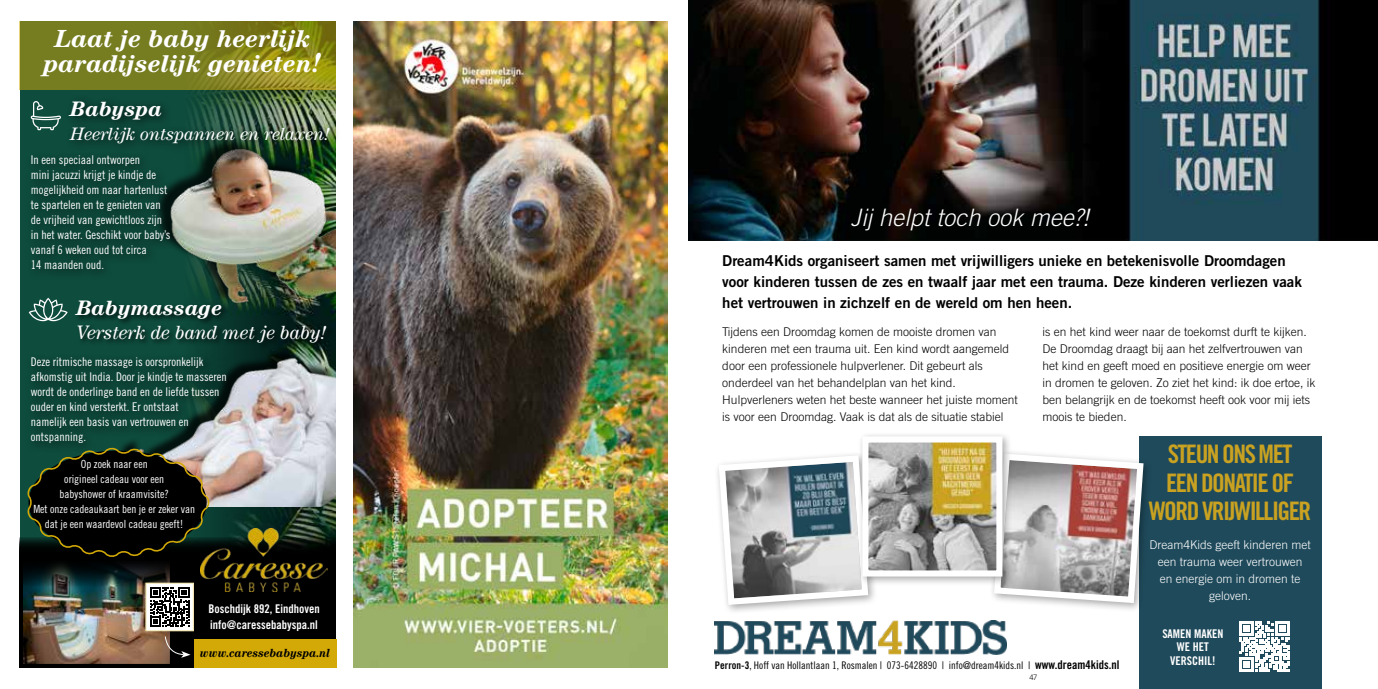
<style>
.page{position:relative;width:1378px;height:689px;background:#fff}
.page>*{position:absolute;margin:0;border:0;box-sizing:border-box;transform-origin:0 0}
.t1{font:25.5px/28.5px "Trade Gothic LT Std Bd Cn 20";letter-spacing:-.06em;color:#c9a221;text-align:center}
.t2{font:italic 700 24.75px/25.7px "Century Std";color:#fff;text-align:center}
.t3{font:italic 300 24px "Trade Gothic LT Std";color:#fff}
.t4{font:italic 700 21px "Century Std";color:#fff}
.t5{font:italic 19.5px "Century Std";color:#fff}
.t6{font:italic 18px "Century Std";color:#fff}
.t7{font:15px/21px "Trade Gothic LT Std Bd 2";color:#000}
.t8{font:300 12px/17px "Trade Gothic LT Std";color:#000}
.t9{font:12px/15px "Trade Gothic LT Std Cn 18";color:#fff}
.t10{font:300 12px/17px "Trade Gothic LT Std";color:#fff;text-align:center}
.t11{font:12px/13.5px "Trade Gothic LT Std Bd Cn 20";color:#fff;text-align:center}
.t12{font:italic 700 12px "Century Std";color:#000;scale:.91 1}
.t13{font:11.25px/15px "Trade Gothic LT Std Cn 18";color:#fff;text-align:center}
.t14{font:10.5px "Trade Gothic LT Std Cn 18";color:#000}
.t15{font:300 7.5px "Trade Gothic LT Std";color:#000}
.s1{font-size:27.6px}
.s2{font-family:"Trade Gothic LT Std Bd Cn 20"}
.s3{font-family:"Trade Gothic LT Std Bd Cn 20";font-size:12px}
</style>
<div class="page">
<div style="left:1138px;top:436px;width:183px;height:253px;background:#1f4a5b"></div>
<img style="left:689px;top:0;width:689px;height:240px">
<div style="left:713px;top:450px;width:165px;height:164px;background:#000;opacity:.35"></div>
<div style="left:989px;top:448px;width:164px;height:165px;background:#000;opacity:.35"></div>
<svg style="left:715px;top:435px;width:431px;height:173px"></svg>
<svg style="left:1239px;top:621px;width:50px;height:50px"></svg>
<img style="left:715px;top:621px;width:291px;height:33px">
<svg style="left:20px;top:89px;width:284px;height:448px;background:#134939"></svg>
<img style="left:209px;top:352px;width:127px;height:154px">
<div style="left:20px;top:537px;width:316px;height:131px;background:#000"></div>
<img style="left:24px;top:564px;width:146px;height:100px">
<img style="left:168px;top:154px;width:168px;height:171px">
<div style="left:64px;top:95px;width:277px;height:59px;background:#000;opacity:.75"></div>
<div style="left:26px;top:150px;width:156px;height:130px;background:#0c4336"></div>
<svg style="left:31px;top:101px;width:30px;height:29px"></svg>
<svg style="left:20px;top:21px;width:316px;height:68px;background:#7d801d"></svg>
<div style="left:74px;top:299px;width:260px;height:51px;background:#000;opacity:.75"></div>
<div style="left:26px;top:352px;width:212px;height:103px;background:#000;opacity:.75"></div>
<svg style="left:29px;top:298px;width:39px;height:23px"></svg>
<svg style="left:27px;top:448px;width:182px;height:109px;background:#14180f"></svg>
<div style="left:146px;top:583px;width:47px;height:48px;background:#fff"></div>
<svg style="left:150px;top:587px;width:40px;height:40px"></svg>
<div style="left:145px;top:583px;width:49px;height:48px;border:1px solid #f0e3ad"></div>
<svg style="left:165px;top:636px;width:26px;height:22px"></svg>
<img style="left:200px;top:528px;width:128px;height:63px">
<div style="left:194px;top:639px;width:142px;height:29px;background:#d3a907"></div>
<img style="left:353px;top:21px;width:315px;height:646px">
<h2 class="t2" style="left:44px;top:25px;width:280px">Laat je baby heerlijk paradijselijk genieten<span class="s1">!</span></h2>
<h3 class="t4" style="left:70px;top:96px;width:94px">Babyspa</h3>
<h3 class="t6" style="left:70px;top:123px;width:261px">Heerlijk ontspannen en relaxen!</h3>
<p class="t9" style="left:31px;top:152px;width:141px">In een speciaal ontworpen<br>mini jacuzzi krijgt je kindje de mogelijkheid om naar hartenlust te spartelen en te genieten van de vrijheid van gewichtloos zijn in het water. Geschikt voor baby’s vanaf 6 weken oud tot circa<br>14 maanden oud.</p>
<h3 class="t4" style="left:76px;top:296px;width:148px">Babymassage</h3>
<h3 class="t5" style="left:76px;top:321px;width:252px">Versterk de band met je baby!</h3>
<p class="t9" style="left:31px;top:354px;width:197px">Deze ritmische massage is oorspronkelijk afkomstig uit India. Door je kindje te masseren wordt de onderlinge band en de liefde tussen ouder en kind versterkt. Er ontstaat<br>namelijk een basis van vertrouwen en ontspanning.</p>
<p class="t13" style="left:33px;top:456px;width:163px">Op zoek naar een<br>origineel cadeau voor een<br>babyshower of kraamvisite?<br>Met onze cadeaukaart ben je er zeker van dat je een waardevol cadeau geeft!</p>
<p class="t11" style="left:208px;top:600px;width:113px;line-height:16.5px;text-align:left">Boschdijk 892, Eindhoven info@caressebabyspa.nl</p>
<p class="t12" style="left:200px;top:646px;width:144px">www.caressebabyspa.nl</p>
<h3 class="t3" style="left:851px;top:203px;width:239px">Jij helpt toch ook mee?!</h3>
<p class="t7" style="left:722px;top:250px;width:581px">Dream4Kids organiseert samen met vrijwilligers unieke en betekenisvolle Droomdagen voor kinderen tussen de zes en twaalf jaar met een trauma. Deze kinderen verliezen vaak het vertrouwen in zichzelf en de wereld om hen heen.</p>
<p class="t8" style="left:722px;top:323px;width:297px">Tijdens een Droomdag komen de mooiste dromen van kinderen met een trauma uit. Een kind wordt aangemeld door een professionele hulpverlener. Dit gebeurt als onderdeel van het behandelplan van het kind.<br>Hulpverleners weten het beste wanneer het juiste moment is voor een Droomdag. Vaak is dat als de situatie stabiel</p>
<p class="t8" style="left:1042px;top:323px;width:274px">is en het kind weer naar de toekomst durft te kijken.<br>De Droomdag draagt bij aan het zelfvertrouwen van het kind en geeft moed en positieve energie om weer in dromen te geloven. Zo ziet het kind: ik doe ertoe, ik ben belangrijk en de toekomst heeft ook voor mij iets moois te bieden.</p>
<h1 class="t1" style="left:1148px;top:439px;width:164px">STEUN ONS MET<br>EEN DONATIE OF<br>WORD VRIJWILLIGER</h1>
<p class="t10" style="left:1149px;top:536px;width:163px">Dream4Kids geeft kinderen met een trauma weer vertrouwen<br>en energie om in dromen te geloven.</p>
<p class="t11" style="left:1162px;top:627px;width:63px">SAMEN MAKEN<br>WE HET<br>VERSCHIL!</p>
<p class="t14" style="left:715px;top:658px;width:406px"><span class="s2">Perron-3</span>, Hoff van Hollantlaan 1, Rosmalen | 073-6428890 | info@dream4kids.nl | <span class="s3">www.dream4kids.nl</span></p>
<p class="t15" style="left:1029px;top:672px;width:9px">47</p>
</div>
